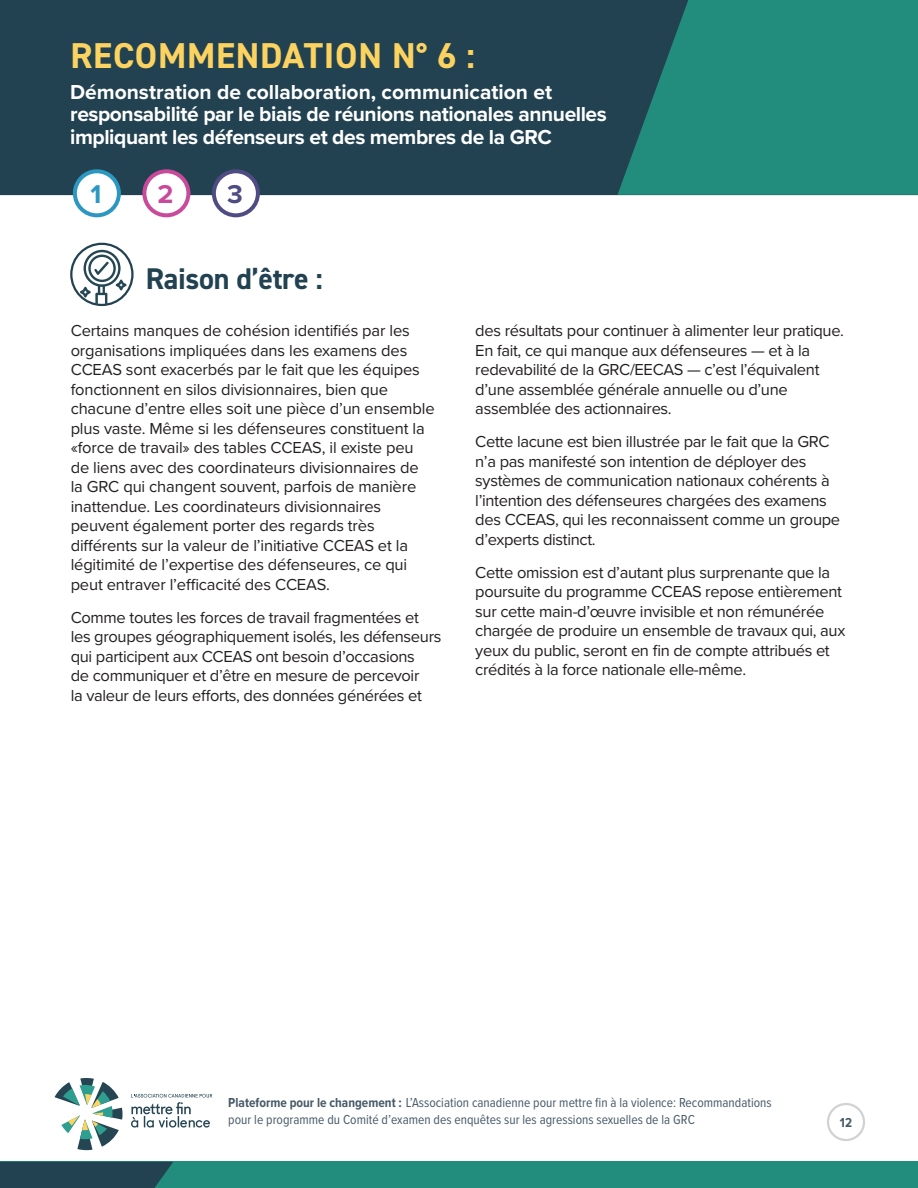
<style>
.page{position:relative;width:918px;height:1188px;background:#fff}
.page>*{position:absolute;margin:0;border:0;box-sizing:border-box;transform-origin:0 0}
.t1{font:700 36px "DIN2014";letter-spacing:.02em;color:#fcd360}
.t2{font:700 30px "DIN2014";letter-spacing:-.01em;color:#224251}
.t3{font:700 26.7px "Proxima Nova";color:#c94a9b}
.t4{font:700 26.7px "Proxima Nova";color:#4e4c83}
.t5{font:700 26.7px "Proxima Nova";color:#2c98c2}
.t6{font:700 21px/22.5px "Proxima Nova";letter-spacing:-.02em;color:#fff}
.t7{font:16.5px/19.5px "Proxima Nova";letter-spacing:-.02em;color:#231f20}
.t8{font:13.5px/16.5px "Proxima Nova Cond";color:#475a68}
.t9{font:700 13.5px "Proxima Nova Cond";color:#475a68}
.s1{font-weight:700}
</style>
<div class="page">
<svg style="left:55px;top:1078px;width:68px;height:72px"></svg>
<svg style="left:131px;top:1094px;width:81px;height:34px"></svg>
<div style="left:827px;top:1103px;width:38px;height:38px;border:2px solid #d1d2d4;border-radius:50%"></div>
<div style="left:0;top:1162px;width:918px;height:26px;background:#238d7d"></div>
<div style="left:0;top:1162px;width:173px;height:26px;background:#224251"></div>
<div style="left:0;top:0;width:618px;height:195px;background:#224251"></div>
<svg style="left:618px;top:0;width:300px;height:195px;background:#228477"></svg>
<div style="left:144px;top:171px;width:44px;height:44px;background:#fff;border-radius:50%"></div>
<div style="left:142px;top:169px;width:48px;height:48px;border:4px solid #c94a9b;border-radius:50%"></div>
<div style="left:214px;top:171px;width:44px;height:44px;background:#fff;border-radius:50%"></div>
<div style="left:212px;top:169px;width:48px;height:48px;border:4px solid #4e4c83;border-radius:50%"></div>
<div style="left:75px;top:171px;width:44px;height:44px;background:#fff;border-radius:50%"></div>
<div style="left:73px;top:169px;width:48px;height:48px;border:4px solid #2c98c2;border-radius:50%"></div>
<svg style="left:71px;top:244px;width:61px;height:61px"></svg>
<div style="left:70px;top:243px;width:64px;height:63px;border:2px solid #224251;border-radius:50%"></div>
<svg style="left:74px;top:250px;width:57px;height:54px"></svg>
<p class="t1" style="left:70px;top:31px;width:406px">RECOMMENDATION N° 6 :</p>
<p class="t6" style="left:70px;top:80px;width:538px">Démonstration de collaboration, communication et responsabilité par le biais de réunions nationales annuelles impliquant les défenseurs et des membres de la GRC</p>
<p class="t5" style="left:90px;top:174px;width:12px">1</p>
<p class="t3" style="left:157px;top:174px;width:18px">2</p>
<p class="t4" style="left:227px;top:174px;width:17px">3</p>
<p class="t2" style="left:146px;top:258px;width:179px">Raison d’être :</p>
<p class="t7" style="left:71px;top:320px;width:365px">Certains manques de cohésion identifiés par les organisations impliquées dans les examens des CCEAS sont exacerbés par le fait que les équipes fonctionnent en silos divisionnaires, bien que chacune d’entre elles soit une pièce d’un ensemble plus vaste. Même si les défenseures constituent la «force de travail» des tables CCEAS, il existe peu de liens avec des coordinateurs divisionnaires de la GRC qui changent souvent, parfois de manière inattendue. Les coordinateurs divisionnaires peuvent également porter des regards très différents sur la valeur de l’initiative CCEAS et la légitimité de l’expertise des défenseures, ce qui peut entraver l’efficacité des CCEAS.</p>
<p class="t7" style="left:71px;top:607px;width:372px">Comme toutes les forces de travail fragmentées et les groupes géographiquement isolés, les défenseurs qui participent aux CCEAS ont besoin d’occasions<br>de communiquer et d’être en mesure de percevoir<br>la valeur de leurs efforts, des données générées et</p>
<p class="t7" style="left:475px;top:320px;width:370px">des résultats pour continuer à alimenter leur pratique.<br>En fait, ce qui manque aux défenseures — et à la redevabilité de la GRC/EECAS — c’est l’équivalent d’une assemblée générale annuelle ou d’une assemblée des actionnaires.</p>
<p class="t7" style="left:475px;top:431px;width:366px">Cette lacune est bien illustrée par le fait que la GRC n’a pas manifesté son intention de déployer des systèmes de communication nationaux cohérents à l’intention des défenseures chargées des examens des CCEAS, qui les reconnaissent comme un groupe d’experts distinct.</p>
<p class="t7" style="left:475px;top:562px;width:372px">Cette omission est d’autant plus surprenante que la poursuite du programme CCEAS repose entièrement sur cette main-d’œuvre invisible et non rémunérée chargée de produire un ensemble de travaux qui, aux yeux du public, seront en fin de compte attribués et crédités à la force nationale elle-même.</p>
<p class="t8" style="left:228px;top:1094px;width:545px"><span class="s1">Plateforme pour le changement :</span> L’Association canadienne pour mettre fin à la violence: Recommandations pour le programme du Comité d’examen des enquêtes sur les agressions sexuelles de la GRC</p>
<p class="t9" style="left:840px;top:1112px;width:14px">12</p>
</div>
